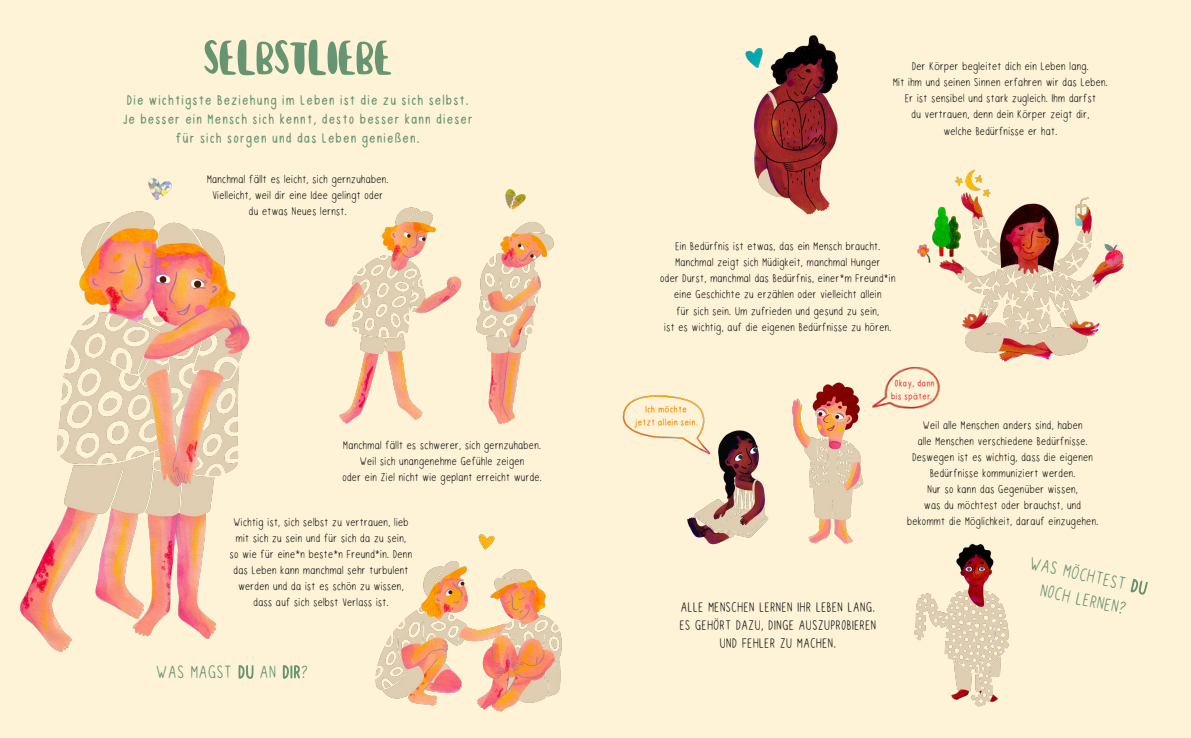
<style>
.page{position:relative;width:1191px;height:738px;background:#fff}
.page>*{position:absolute;margin:0;border:0;box-sizing:border-box;transform-origin:0 0}
.t1{font:53px "Glitzer titel";letter-spacing:-.03em;color:#679571}
.t2{font:25px/24px "Glitzer text";letter-spacing:.035em;color:#679571;text-align:center}
.t3{font:700 19px/19px "Glitzer text";letter-spacing:.025em;color:#679571;text-align:center}
.t4{font:19px/18px "Glitzer text";letter-spacing:.035em;color:#1d1d1b;text-align:center}
.t5{font:16px/16px "Glitzer text";letter-spacing:.025em;color:#1d1d1b;text-align:center}
.t6{font:700 13px/13px "Glitzer text";color:#f18700;text-align:center}
.t7{font:700 13px/13px "Glitzer text";color:#e84249}
</style>
<div class="page">
<div style="left:0;top:0;width:1191px;height:737px;background:#fff3d7"></div>
<img style="left:20px;top:211px;width:230px;height:441px">
<img style="left:325px;top:189px;width:229px;height:235px">
<img style="left:745px;top:35px;width:93px;height:180px">
<img style="left:375px;top:534px;width:187px;height:178px">
<img style="left:917px;top:169px;width:207px;height:193px">
<img style="left:622px;top:395px;width:147px;height:150px">
<img style="left:914px;top:543px;width:95px;height:164px">
<img style="left:872px;top:366px;width:68px;height:43px">
<img style="left:792px;top:382px;width:72px;height:162px">
<img style="left:148px;top:178px;width:24px;height:22px">
<h1 class="t1" style="left:203px;top:31px;width:188px">SELBSTLIEBE</h1>
<p class="t3" style="left:122px;top:91px;width:352px">Die wichtigste Beziehung im Leben ist die zu sich selbst.<br>Je besser ein Mensch sich kennt, desto besser kann dieser für sich sorgen und das Leben genießen.</p>
<p class="t5" style="left:207px;top:171px;width:183px">Manchmal fällt es leicht, sich gernzuhaben.<br>Vielleicht, weil dir eine Idee gelingt oder du etwas Neues lernst.</p>
<p class="t5" style="left:342px;top:437px;width:201px">Manchmal fällt es schwerer, sich gernzuhaben.<br>Weil sich unangenehme Gefühle zeigen<br>oder ein Ziel nicht wie geplant erreicht wurde.</p>
<p class="t5" style="left:230px;top:514px;width:184px">Wichtig ist, sich selbst zu vertrauen, lieb mit sich zu sein und für sich da zu sein, so wie für eine*n beste*n Freund*in. Denn das Leben kann manchmal sehr turbulent werden und da ist es schön zu wissen, dass auf sich selbst Verlass ist.</p>
<h2 class="t2" style="left:156px;top:660px;width:153px">WAS MAGST DU AN DIR?</h2>
<p class="t5" style="left:893px;top:59px;width:216px">Der Körper begleitet dich ein Leben lang.<br>Mit ihm und seinen Sinnen erfahren wir das Leben.<br>Er ist sensibel und stark zugleich. Ihm darfst<br>du vertrauen, denn dein Körper zeigt dir,<br>welche Bedürfnisse er hat.</p>
<p class="t5" style="left:660px;top:239px;width:237px">Ein Bedürfnis ist etwas, das ein Mensch braucht.<br>Manchmal zeigt sich Müdigkeit, manchmal Hunger<br>oder Durst, manchmal das Bedürfnis, einer*m Freund*in eine Geschichte zu erzählen oder vielleicht allein<br>für sich sein. Um zufrieden und gesund zu sein,<br>ist es wichtig, auf die eigenen Bedürfnisse zu hören.</p>
<p class="t6" style="left:634px;top:403px;width:66px">Ich möchte jetzt allein sein.</p>
<p class="t4" style="left:679px;top:597px;width:198px">ALLE MENSCHEN LERNEN IHR LEBEN LANG.<br>ES GEHÖRT DAZU, DINGE AUSZUPROBIEREN<br>UND FEHLER ZU MACHEN.</p>
<p class="t7" style="left:890px;top:377px;width:46px">Okay, dann bis später.</p>
<p class="t5" style="left:907px;top:417px;width:193px">Weil alle Menschen anders sind, haben<br>alle Menschen verschiedene Bedürfnisse.<br>Deswegen ist es wichtig, dass die eigenen Bedürfnisse kommuniziert werden.<br>Nur so kann das Gegenüber wissen,<br>was du möchtest oder brauchst, und bekommt die Möglichkeit, darauf einzugehen.</p>
<h2 class="t2" style="left:1033px;top:551px;width:121px;rotate:13deg">WAS MÖCHTEST DU<br>NOCH LERNEN?</h2>
</div>
